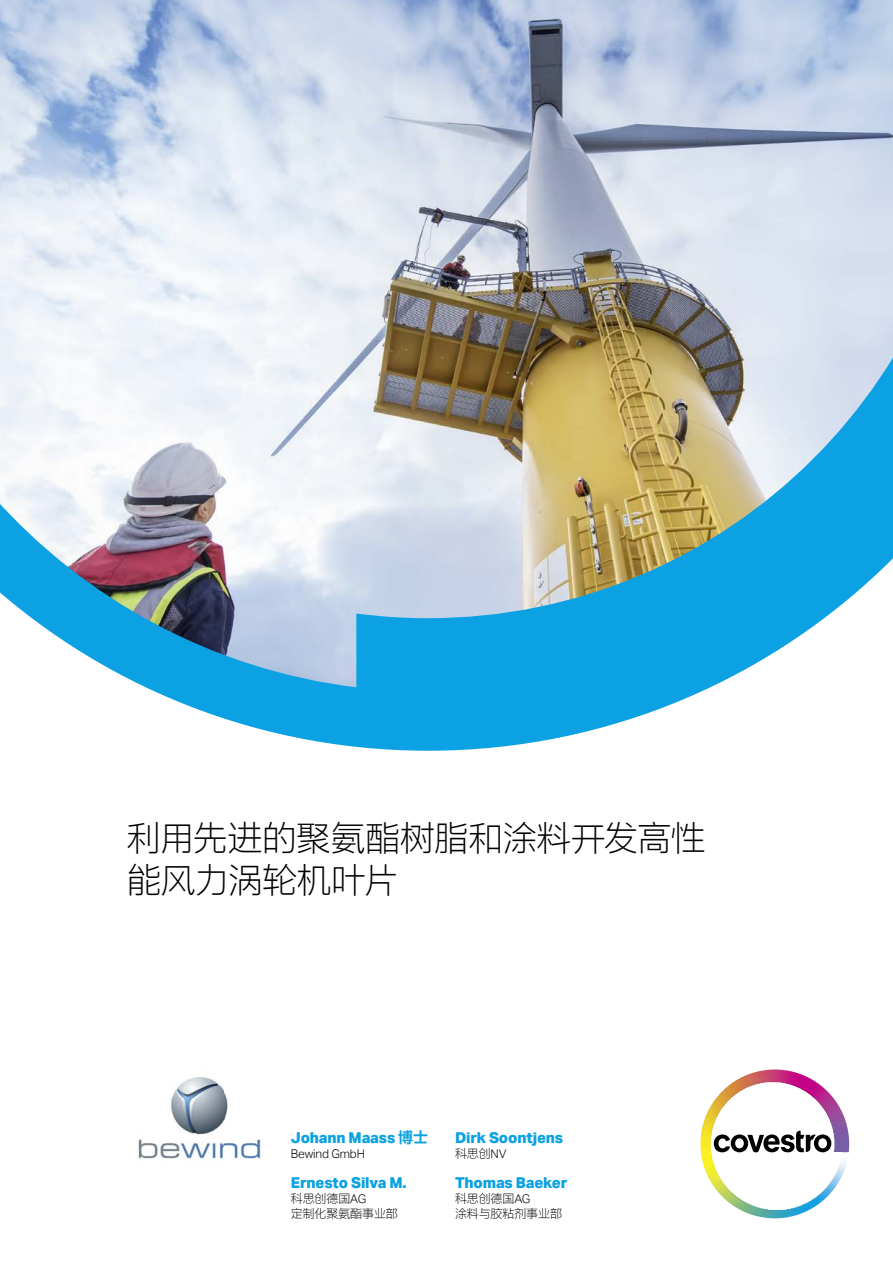
<style>
.page{position:relative;width:893px;height:1263px;background:#fff}
.page>*{position:absolute;margin:0;border:0;box-sizing:border-box;transform-origin:0 0}
.t1{font:300 34.5px/42px "Aktiv Grotesk CNSG";letter-spacing:-.01em;color:#000}
.t2{font:800 15px "Aktiv Grotesk";letter-spacing:-.01em;color:#0ba1e2}
.t3{font:300 12px/15px "Aktiv Grotesk CNSG";letter-spacing:-.01em;color:#000}
.t4{font:300 12px "Aktiv Grotesk";letter-spacing:-.01em;color:#000}
.s1{font-family:"Aktiv Grotesk CNSG";font-weight:700}
</style>
<div class="page">
<svg style="left:774px;top:1131px;width:57px;height:21px"></svg>
<img style="left:700px;top:1069px;width:74px;height:83px">
<img style="left:138px;top:1076px;width:123px;height:84px">
<img style="left:0;top:0;width:893px;height:751px">
<h1 class="t1" style="left:127px;top:816px;width:580px">利用先进的聚氨酯树脂和涂料开发高性能风力涡轮机叶片</h1>
<p class="t2" style="left:291px;top:1128px;width:139px">Johann Maass <span class="s1">博士</span></p>
<p class="t4" style="left:291px;top:1147px;width:76px">Bewind GmbH</p>
<p class="t2" style="left:291px;top:1173px;width:117px">Ernesto Silva M.</p>
<p class="t3" style="left:291px;top:1191px;width:109px">科思创德国AG<br>定制化聚氨酯事业部</p>
<p class="t2" style="left:455px;top:1128px;width:110px">Dirk Soontjens</p>
<p class="t3" style="left:455px;top:1146px;width:53px">科思创NV</p>
<p class="t2" style="left:455px;top:1173px;width:114px">Thomas Baeker</p>
<p class="t3" style="left:455px;top:1191px;width:109px">科思创德国AG<br>涂料与胶粘剂事业部</p>
</div>
